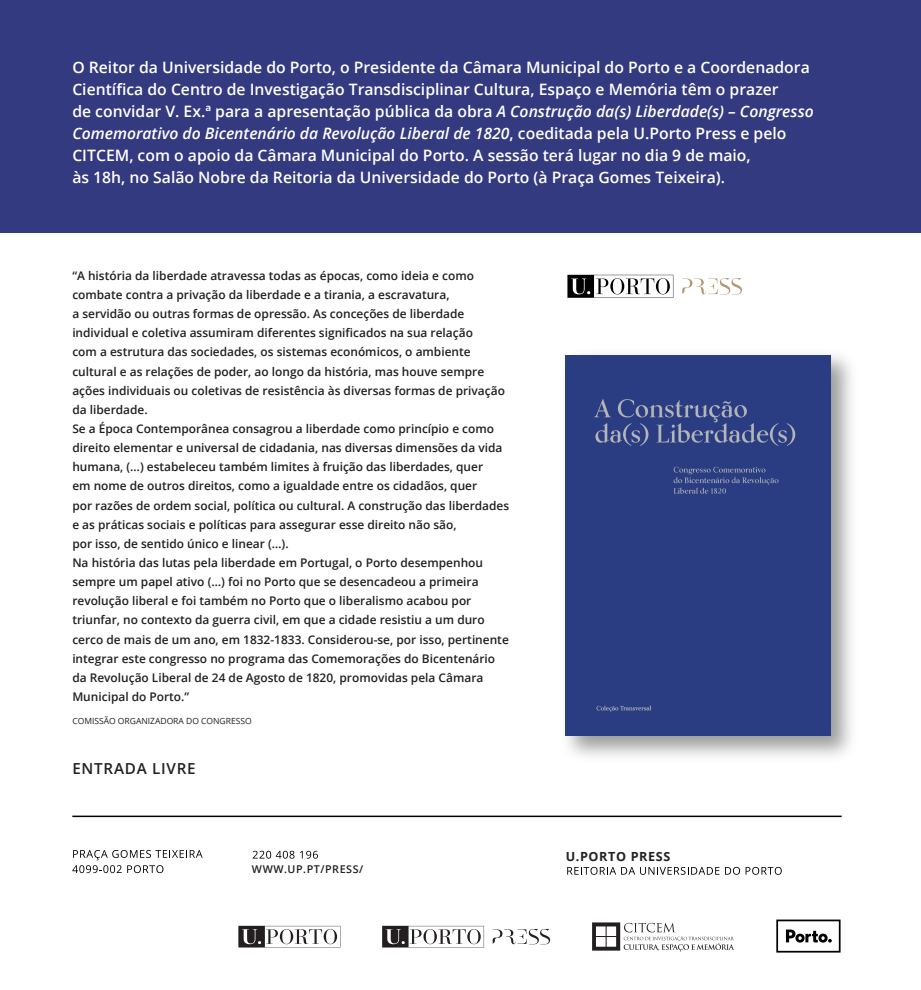
<style>
.page{position:relative;width:921px;height:990px;background:#fff}
.page>*{position:absolute;margin:0;border:0;box-sizing:border-box;transform-origin:0 0}
.t1{font:600 15.75px/22px "Open Sans";color:#fff}
.t2{font:600 15.15px "Open Sans";letter-spacing:.05em;color:#231f20}
.t3{font:700 12.6px "Open Sans";letter-spacing:.05em;color:#231f20}
.t4{font:600 11.85px/19.2px "Open Sans";color:#231f20}
.t5{font:600 10.8px "Open Sans";letter-spacing:.05em;color:#231f20}
.t6{font:8.55px "Open Sans";color:#231f20}
.s1{font-style:italic}
</style>
<div class="page">
<div style="left:0;top:0;width:920px;height:232px;background:#333a7f"></div>
<hr style="left:72px;top:815px;width:769px;height:2px;background:#000">
<svg style="left:682px;top:278px;width:59px;height:16px"></svg>
<svg style="left:567px;top:275px;width:106px;height:23px"></svg>
<svg style="left:567px;top:866px;width:172px;height:8px"></svg>
<svg style="left:745px;top:866px;width:36px;height:8px"></svg>
<svg style="left:72px;top:850px;width:130px;height:23px"></svg>
<svg style="left:253px;top:850px;width:41px;height:8px"></svg>
<svg style="left:300px;top:850px;width:18px;height:8px"></svg>
<img style="left:565px;top:354px;width:287px;height:403px">
<div style="left:565px;top:355px;width:264px;height:380px;background:#2a3d82"></div>
<svg style="left:492px;top:929px;width:58px;height:15px"></svg>
<svg style="left:382px;top:925px;width:102px;height:22px"></svg>
<svg style="left:238px;top:925px;width:102px;height:22px"></svg>
<svg style="left:592px;top:922px;width:142px;height:29px"></svg>
<svg style="left:776px;top:919px;width:64px;height:33px"></svg>
<p class="t1" style="left:72px;top:56px;width:742px">O Reitor da Universidade do Porto, o Presidente da Câmara Municipal do Porto e a Coordenadora Científica do Centro de Investigação Transdisciplinar Cultura, Espaço e Memória têm o prazer<br>de convidar V. Ex.ª para a apresentação pública da obra <span class="s1">A Construção da(s) Liberdade(s) – Congresso Comemorativo do Bicentenário da Revolução Liberal de 1820</span>, coeditada pela U.Porto Press e pelo CITCEM, com o apoio da Câmara Municipal do Porto. A sessão terá lugar no dia 9 de maio,<br>às 18h, no Salão Nobre da Reitoria da Universidade do Porto (à Praça Gomes Teixeira).</p>
<p class="t4" style="left:72px;top:266px;width:438px">“A história da liberdade atravessa todas as épocas, como ideia e como combate contra a privação da liberdade e a tirania, a escravatura,<br>a servidão ou outras formas de opressão. As conceções de liberdade individual e coletiva assumiram diferentes significados na sua relação<br>com a estrutura das sociedades, os sistemas económicos, o ambiente cultural e as relações de poder, ao longo da história, mas houve sempre ações individuais ou coletivas de resistência às diversas formas de privação da liberdade.<br>Se a Época Contemporânea consagrou a liberdade como princípio e como direito elementar e universal de cidadania, nas diversas dimensões da vida humana, (…) estabeleceu também limites à fruição das liberdades, quer<br>em nome de outros direitos, como a igualdade entre os cidadãos, quer<br>por razões de ordem social, política ou cultural. A construção das liberdades e as práticas sociais e políticas para assegurar esse direito não são,<br>por isso, de sentido único e linear (…).<br>Na história das lutas pela liberdade em Portugal, o Porto desempenhou sempre um papel ativo (…) foi no Porto que se desencadeou a primeira revolução liberal e foi também no Porto que o liberalismo acabou por triunfar, no contexto da guerra civil, em que a cidade resistiu a um duro cerco de mais de um ano, em 1832-1833. Considerou-se, por isso, pertinente integrar este congresso no programa das Comemorações do Bicentenário da Revolução Liberal de 24 de Agosto de 1820, promovidas pela Câmara Municipal do Porto.”</p>
<p class="t6" style="left:72px;top:714px;width:181px">COMISSÃO ORGANIZADORA DO CONGRESSO</p>
<p class="t2" style="left:72px;top:758px;width:125px">ENTRADA LIVRE</p>
<p class="t5" style="left:252px;top:861px;width:113px">WWW.UP.PT/PRESS/</p>
<p class="t3" style="left:565px;top:847px;width:106px">U.PORTO PRESS</p>
</div>
